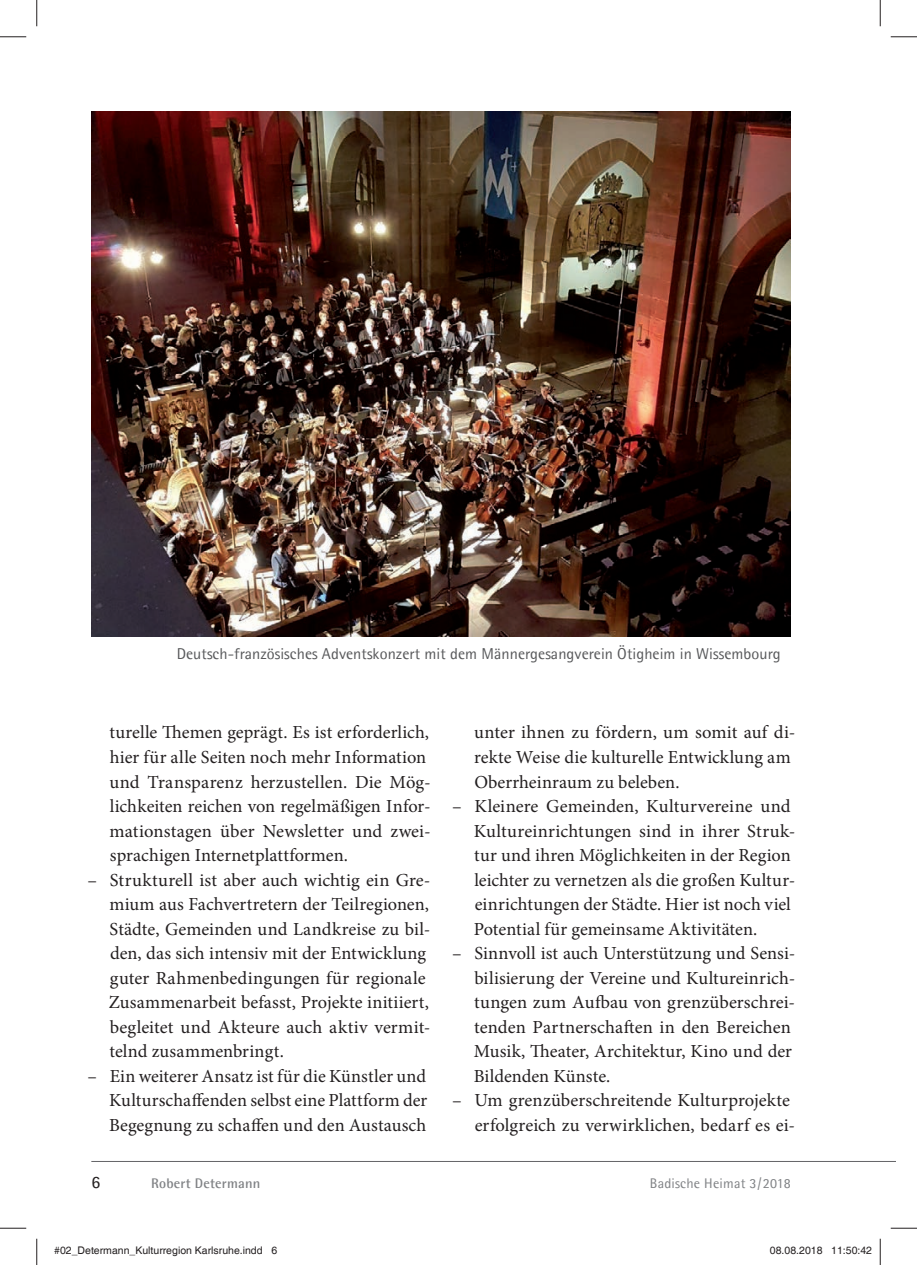
<style>
.page{position:relative;width:917px;height:1265px;background:#fff}
.page>*{position:absolute;margin:0;border:0;box-sizing:border-box;transform-origin:0 0}
.t1{font:18.38px/24.5px "Minion Pro";letter-spacing:.005em;color:#231f20}
.t2{font:17.5px "Agfa Rotis Semisans";color:#231f20}
.t3{font:15.75px "Agfa Rotis Semisans";letter-spacing:.005em;color:#57585a}
.t4{font:14px "Agfa Rotis Semisans";letter-spacing:.015em;color:#808285}
.t5{font:700 14px "Agfa Rotis Semisans";letter-spacing:.015em;color:#808285}
.t6{font:10.5px "Helvetica";color:#231f20}
</style>
<div class="page">
<hr style="left:91px;top:1160px;width:804px;height:1px;background:#636366">
<img style="left:91px;top:111px;width:700px;height:525px">
<svg style="left:0;top:36px;width:26px;height:1px"></svg>
<svg style="left:891px;top:36px;width:26px;height:1px"></svg>
<svg style="left:0;top:1227px;width:26px;height:1px"></svg>
<svg style="left:891px;top:1227px;width:26px;height:1px"></svg>
<svg style="left:36px;top:0;width:1px;height:26px"></svg>
<svg style="left:36px;top:1238px;width:1px;height:26px"></svg>
<svg style="left:880px;top:0;width:1px;height:26px"></svg>
<svg style="left:880px;top:1238px;width:1px;height:26px"></svg>
<p class="t3" style="left:177px;top:644px;width:605px">Deutsch-französisches Adventskonzert mit dem Männergesangverein Ötigheim in Wissembourg</p>
<p class="t1" style="left:109px;top:721px;width:323px">turelle Themen geprägt. Es ist erforderlich, hier für alle Seiten noch mehr Information und Transparenz herzustellen. Die Mög&shy;lichkeiten reichen von regelmäßigen Infor&shy;mationstagen über Newsletter und zwei&shy;sprachigen Internetplattformen.</p>
<p class="t1" style="left:109px;top:868px;width:323px;text-indent:-21px">– Strukturell ist aber auch wichtig ein Gre&shy;mium aus Fachvertretern der Teilregionen, Städte, Gemeinden und Landkreise zu bil&shy;den, das sich intensiv mit der Entwicklung guter Rahmenbedingungen für regionale Zusammenarbeit befasst, Projekte initiiert, begleitet und Akteure auch aktiv vermit&shy;telnd zusammenbringt.</p>
<p class="t1" style="left:109px;top:1064px;width:320px;text-align:justify;text-indent:-22px">– Ein weiterer Ansatz ist für die Künstler und Kulturschaffenden selbst eine Plattform der Begegnung zu schaffen und den Austausch</p>
<p class="t1" style="left:474px;top:721px;width:323px">unter ihnen zu fördern, um somit auf di&shy;rekte Weise die kulturelle Entwicklung am<br>Oberrheinraum zu beleben.</p>
<p class="t1" style="left:474px;top:795px;width:323px;text-indent:-22px">– Kleinere Gemeinden, Kulturvereine und Kultureinrichtungen sind in ihrer Struk&shy;tur und ihren Möglichkeiten in der Region leichter zu vernetzen als die großen Kultur&shy;einrichtungen der Städte. Hier ist noch viel Potential für gemeinsame Aktivitäten.</p>
<p class="t1" style="left:474px;top:942px;width:323px;text-indent:-22px">– Sinnvoll ist auch Unterstützung und Sensi&shy;bilisierung der Vereine und Kultureinrich&shy;tungen zum Aufbau von grenzüberschrei&shy;tenden Partnerschaften in den Bereichen Musik, Theater, Architektur, Kino und der Bildenden Künste.</p>
<p class="t1" style="left:452px;top:1089px;width:345px;text-align:right">– Um grenzüberschreitende Kulturprojekte erfolgreich zu verwirklichen, bedarf es ei-</p>
<p class="t2" style="left:91px;top:1171px;width:10px">6</p>
<p class="t5" style="left:151px;top:1174px;width:111px">Robert Determann</p>
<p class="t4" style="left:650px;top:1174px;width:142px">Badische Heimat 3 / 2018</p>
<p class="t6" style="left:54px;top:1244px;width:224px">#02_Determann_Kulturregion Karlsruhe.indd 6</p>
<p class="t6" style="left:770px;top:1244px;width:104px">08.08.2018 11:50:42</p>
</div>
